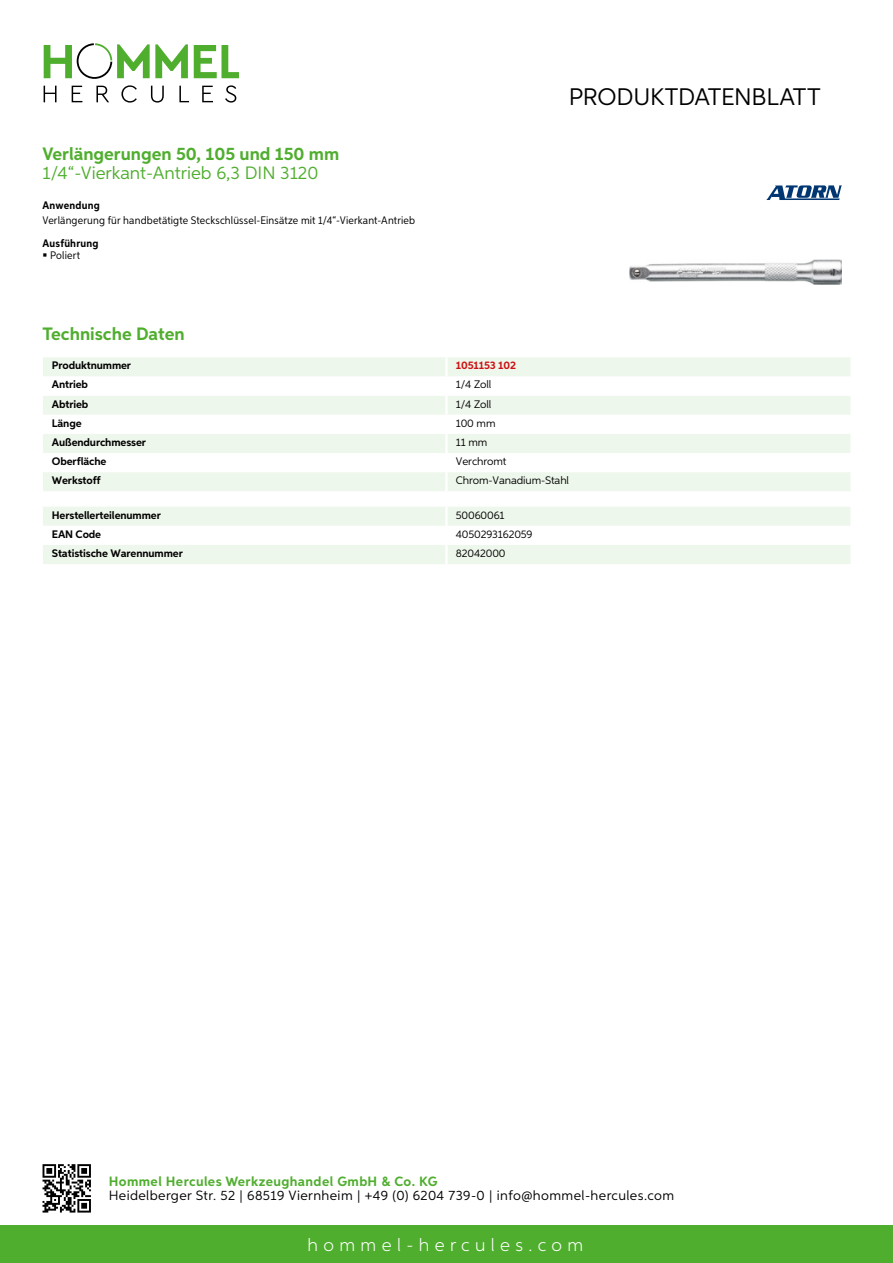
<style>
.page{position:relative;width:893px;height:1263px;background:#fff}
.page>*{position:absolute;margin:0;border:0;box-sizing:border-box;transform-origin:0 0}
.t1{font:24px "Aspira";letter-spacing:-.01em;color:#000}
.t2{font:700 18px "Aspira";color:#50ae2f}
.t3{font:18px "Aspira";color:#50ae2f}
.t4{font:300 18px "Aspira";letter-spacing:.3em;color:#fff}
.t5{font:13.5px "Aspira";letter-spacing:.03em;color:#000}
.t6{font:700 13.5px "Aspira";letter-spacing:.03em;color:#50ae2f}
.t7{font:700 10.95px "Aspira";letter-spacing:-.01em;color:#000}
.t8{font:10.95px "Aspira Nar";letter-spacing:.015em;color:#000}
.t9{font:10.95px "Aspira";letter-spacing:-.01em;color:#000}
.t10{font:700 10.95px "Aspira Nar";letter-spacing:.02em;color:#000}
.t11{font:700 10.95px "Aspira";letter-spacing:-.01em;color:#cd1013}
</style>
<div class="page">
<div style="left:0;top:1226px;width:893px;height:37px;background:#50ae2f"></div>
<svg style="left:43px;top:1164px;width:48px;height:48px"></svg>
<svg style="left:194px;top:45px;width:45px;height:33px"></svg>
<svg style="left:44px;top:43px;width:144px;height:36px"></svg>
<svg style="left:44px;top:86px;width:13px;height:16px"></svg>
<svg style="left:72px;top:86px;width:10px;height:16px"></svg>
<svg style="left:96px;top:86px;width:13px;height:16px"></svg>
<svg style="left:121px;top:85px;width:16px;height:18px"></svg>
<svg style="left:151px;top:86px;width:13px;height:17px"></svg>
<svg style="left:179px;top:86px;width:10px;height:16px"></svg>
<svg style="left:202px;top:86px;width:11px;height:16px"></svg>
<svg style="left:225px;top:85px;width:11px;height:18px"></svg>
<div style="left:43px;top:357px;width:807px;height:134px;background:#eef7eb"></div>
<svg style="left:43px;top:376px;width:807px;height:96px"></svg>
<hr style="left:445px;top:357px;width:3px;height:19px;background:#fff">
<hr style="left:445px;top:376px;width:3px;height:20px;background:#fff">
<hr style="left:445px;top:396px;width:3px;height:19px;background:#fff">
<hr style="left:445px;top:415px;width:3px;height:19px;background:#fff">
<hr style="left:445px;top:434px;width:3px;height:19px;background:#fff">
<hr style="left:445px;top:453px;width:3px;height:19px;background:#fff">
<hr style="left:445px;top:472px;width:3px;height:19px;background:#fff">
<svg style="left:43px;top:507px;width:807px;height:57px"></svg>
<hr style="left:445px;top:545px;width:3px;height:19px;background:#fff">
<img style="left:629px;top:259px;width:213px;height:26px">
<svg style="left:766px;top:185px;width:76px;height:15px"></svg>
<h2 class="t2" style="left:43px;top:142px;width:298px">Verlängerungen 50, 105 und 150 mm</h2>
<h2 class="t3" style="left:43px;top:162px;width:277px">1/4“-Vierkant-Antrieb 6,3 DIN 3120</h2>
<p class="t10" style="left:43px;top:199px;width:59px">Anwendung</p>
<p class="t8" style="left:43px;top:214px;width:374px">Verlängerung für handbetätigte Steckschlüssel-Einsätze mit 1/4“-Vierkant-Antrieb</p>
<p class="t10" style="left:43px;top:236px;width:58px">Ausführung</p>
<p class="t8" style="left:50px;top:249px;width:31px">Poliert</p>
<h1 class="t1" style="left:569px;top:82px;width:253px">Produktdatenblatt</h1>
<h2 class="t2" style="left:43px;top:323px;width:144px">Technische Daten</h2>
<p class="t7" style="left:52px;top:359px;width:81px">Produktnummer</p>
<p class="t11" style="left:456px;top:359px;width:62px">1051153 102</p>
<p class="t7" style="left:52px;top:378px;width:38px">Antrieb</p>
<p class="t9" style="left:456px;top:378px;width:37px">1/4 Zoll</p>
<p class="t7" style="left:52px;top:397px;width:38px">Abtrieb</p>
<p class="t9" style="left:456px;top:397px;width:37px">1/4 Zoll</p>
<p class="t7" style="left:52px;top:416px;width:31px">Länge</p>
<p class="t9" style="left:456px;top:416px;width:41px">100 mm</p>
<p class="t7" style="left:52px;top:435px;width:96px">Außendurchmesser</p>
<p class="t9" style="left:456px;top:435px;width:33px">11 mm</p>
<p class="t7" style="left:52px;top:454px;width:56px">Oberfläche</p>
<p class="t9" style="left:456px;top:454px;width:52px">Verchromt</p>
<p class="t7" style="left:52px;top:474px;width:50px">Werkstoff</p>
<p class="t9" style="left:456px;top:474px;width:115px">Chrom-Vanadium-Stahl</p>
<p class="t7" style="left:52px;top:508px;width:111px">Herstellerteilenummer</p>
<p class="t9" style="left:456px;top:508px;width:50px">50060061</p>
<p class="t7" style="left:52px;top:527px;width:51px">EAN Code</p>
<p class="t9" style="left:456px;top:527px;width:78px">4050293162059</p>
<p class="t7" style="left:52px;top:546px;width:132px">Statistische Warennummer</p>
<p class="t9" style="left:456px;top:546px;width:51px">82042000</p>
<p class="t6" style="left:109px;top:1172px;width:330px">Hommel Hercules Werkzeughandel GmbH &amp; Co. KG</p>
<p class="t5" style="left:109px;top:1187px;width:567px">Heidelberger Str. 52 | 68519 Viernheim | +49 (0) 6204 739-0 | info@hommel-hercules.com</p>
<h2 class="t4" style="left:307px;top:1234px;width:277px">hommel-hercules.com</h2>
</div>
